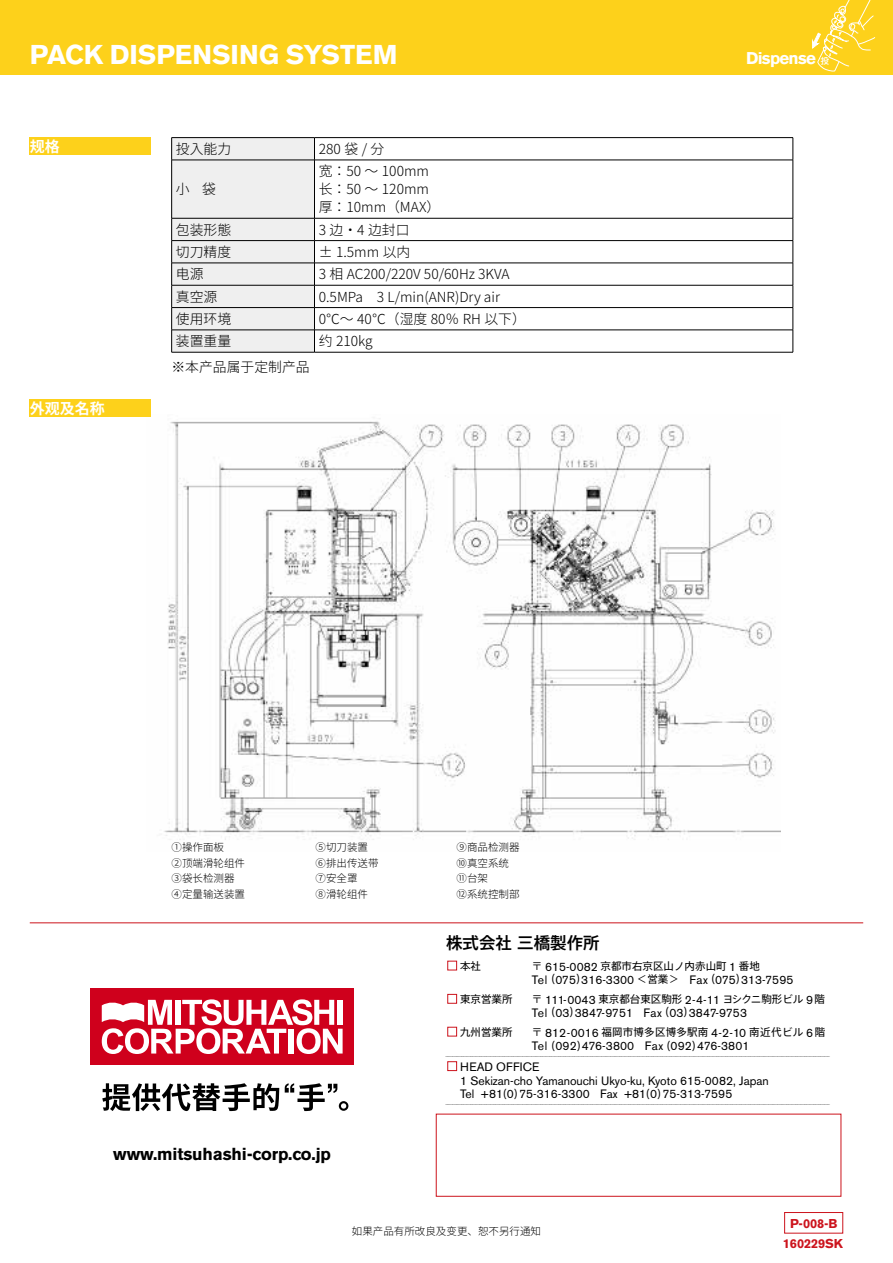
<style>
.page{position:relative;width:893px;height:1263px;background:#fff}
.page>*{position:absolute;margin:0;border:0;box-sizing:border-box;transform-origin:0 0}
.t1{font:700 27px "Akzidenz Grotesk BE";color:#fff}
.t2{font:700 17.25px "Akzidenz Grotesk BE";letter-spacing:-.01em;color:#000}
.t3{font:700 16.95px "Akzidenz Grotesk BE";letter-spacing:-.045em;color:#fff}
.t4{font:500 16.5px "Axis Std";color:#000}
.t5{font:700 15px "Noto Sans CJ Kjp";color:#fff}
.t6{font:300 13.8px/18px "Noto Sans CJ Kjp";color:#000}
.t7{font:700 12.75px/20.1px "Akzidenz Grotesk BE";letter-spacing:-.01em;color:#cc141d;text-align:center}
.t8{font:12.15px "Akzidenz Grotesk BE";color:#000}
.t9{font:12.15px "Akzidenz Grotesk BE";letter-spacing:.02em;color:#000}
.t10{font:200 10.5px "Axis Std";color:#000}
.t11{font:300 10.5px "Noto Sans CJ Kjp";color:#000}
.t12{font:10.5px "Axis Std";color:#000}
.t13{font:10.5px "Axis Std";letter-spacing:.02em;color:#000}
.t14{font:500 8.4px "Axis Std";color:#fff}
.s1{font-family:"Akzidenz Grotesk BE";font-size:12.15px}
</style>
<div class="page">
<img style="left:146px;top:416px;width:634px;height:424px">
<div style="left:0;top:0;width:893px;height:74px;background:#fdd11b"></div>
<svg style="left:812px;top:0;width:63px;height:72px"></svg>
<div style="left:784px;top:1212px;width:59px;height:21px;border:1px solid #cc141d"></div>
<div style="left:447px;top:961px;width:10px;height:9px;border:1px solid #cc141d"></div>
<div style="left:447px;top:994px;width:10px;height:10px;border:1px solid #cc141d"></div>
<div style="left:447px;top:1027px;width:10px;height:9px;border:1px solid #cc141d"></div>
<div style="left:447px;top:1061px;width:10px;height:10px;border:1px solid #cc141d"></div>
<hr style="left:30px;top:922px;width:833px;height:1px;background:#cc141c">
<hr style="left:171px;top:137px;width:143px;height:1px;background:#000">
<hr style="left:314px;top:137px;width:479px;height:1px;background:#000">
<svg style="left:793px;top:138px;width:1px;height:22px"></svg>
<hr style="left:314px;top:160px;width:479px;height:1px;background:#000">
<hr style="left:793px;top:160px;width:1px;height:58px;background:#000">
<hr style="left:314px;top:218px;width:479px;height:1px;background:#000">
<hr style="left:314px;top:240px;width:479px;height:1px;background:#000">
<hr style="left:314px;top:263px;width:479px;height:1px;background:#000">
<hr style="left:314px;top:285px;width:479px;height:1px;background:#000">
<hr style="left:314px;top:307px;width:479px;height:1px;background:#000">
<hr style="left:314px;top:330px;width:479px;height:1px;background:#000">
<svg style="left:171px;top:138px;width:144px;height:214px"></svg>
<svg style="left:793px;top:218px;width:1px;height:134px"></svg>
<hr style="left:171px;top:352px;width:143px;height:1px;background:#000">
<hr style="left:314px;top:352px;width:479px;height:1px;background:#000">
<div style="left:30px;top:137px;width:121px;height:17px;background:#fdd11b"></div>
<div style="left:30px;top:399px;width:121px;height:17px;background:#fdd11b"></div>
<div style="left:436px;top:1114px;width:405px;height:83px;border:1px solid #cc141c"></div>
<div style="left:90px;top:988px;width:264px;height:77px;background:#cf001c"></div>
<svg style="left:102px;top:999px;width:241px;height:55px"></svg>
<svg style="left:102px;top:1083px;width:177px;height:28px"></svg>
<svg style="left:285px;top:1083px;width:63px;height:28px"></svg>
<h1 class="t1" style="left:30px;top:39px;width:369px">PACK DISPENSING SYSTEM</h1>
<h3 class="t5" style="left:30px;top:138px;width:31px">规格</h3>
<h3 class="t5" style="left:30px;top:400px;width:76px">外观及名称</h3>
<h3 class="t6" style="left:176px;top:140px;width:57px">投入能力</h3>
<h3 class="t6" style="left:202px;top:181px;width:15px">袋</h3>
<h3 class="t6" style="left:176px;top:181px;width:15px">小</h3>
<h3 class="t6" style="left:176px;top:221px;width:57px">包装形態</h3>
<h3 class="t6" style="left:176px;top:243px;width:57px">切刀精度</h3>
<h3 class="t6" style="left:176px;top:266px;width:29px">电源</h3>
<h3 class="t6" style="left:176px;top:288px;width:43px">真空源</h3>
<h3 class="t6" style="left:176px;top:310px;width:57px">使用环境</h3>
<h3 class="t6" style="left:176px;top:332px;width:57px">装置重量</h3>
<h3 class="t6" style="left:171px;top:358px;width:140px">※本产品属于定制产品</h3>
<h3 class="t6" style="left:319px;top:140px;width:67px">280 袋 / 分</h3>
<h3 class="t6" style="left:319px;top:163px;width:123px">宽：50 〜 100mm长：50 〜 120mm厚：10mm（MAX(</h3>
<h3 class="t6" style="left:319px;top:221px;width:92px">3 边・4 边封口</h3>
<h3 class="t6" style="left:319px;top:243px;width:93px">± 1.5mm 以内</h3>
<h3 class="t6" style="left:319px;top:266px;width:192px">3 相 AC200/220V 50/60Hz 3KVA</h3>
<h3 class="t6" style="left:319px;top:288px;width:183px">0.5MPa　3 /L min(ANR)Dry air</h3>
<h3 class="t6" style="left:319px;top:310px;width:209px">0℃～ 40℃（湿度 80％ RH 以下(</h3>
<h3 class="t6" style="left:319px;top:332px;width:56px">约 210kg</h3>
<h3 class="t3" style="left:746px;top:48px;width:71px">Dispense</h3>
<p class="t14" style="left:821px;top:54px;width:10px">投</p>
<p class="t11" style="left:171px;top:841px;width:54px">①操作面板</p>
<p class="t11" style="left:315px;top:841px;width:54px">⑤切刀装置</p>
<p class="t11" style="left:456px;top:841px;width:64px">⑨商品检测器</p>
<p class="t11" style="left:171px;top:857px;width:75px">②顶端滑轮组件</p>
<p class="t11" style="left:315px;top:857px;width:64px">⑥排出传送带</p>
<p class="t11" style="left:456px;top:857px;width:54px">⑩真空系统</p>
<p class="t11" style="left:171px;top:873px;width:64px">③袋长检测器</p>
<p class="t11" style="left:315px;top:873px;width:43px">⑦安全罩</p>
<p class="t11" style="left:456px;top:873px;width:33px">⑪台架</p>
<p class="t11" style="left:171px;top:888px;width:75px">④定量输送装置</p>
<p class="t11" style="left:315px;top:888px;width:54px">⑧滑轮组件</p>
<p class="t11" style="left:456px;top:888px;width:64px">⑫系统控制部</p>
<h3 class="t4" style="left:446px;top:931px;width:155px">株式会社三橋製作所</h3>
<p class="t12" style="left:436px;top:958px;width:47px">　　本社</p>
<p class="t12" style="left:436px;top:991px;width:78px">　　東京営業所</p>
<p class="t12" style="left:601px;top:958px;width:127px">京都市右京区山ノ内赤山町</p>
<p class="t12" style="left:739px;top:958px;width:22px">番地</p>
<p class="t12" style="left:532px;top:958px;width:12px">〒</p>
<p class="t8" style="left:545px;top:959px;width:55px">615-0082</p>
<p class="t8" style="left:729px;top:959px;width:9px">1</p>
<p class="t12" style="left:545px;top:972px;width:12px">（</p>
<p class="t12" style="left:576px;top:972px;width:12px">）</p>
<p class="t12" style="left:705px;top:972px;width:12px">)</p>
<p class="t12" style="left:736px;top:972px;width:12px">(</p>
<p class="t12" style="left:637px;top:972px;width:54px">＜営業＞　</p>
<p class="t8" style="left:532px;top:972px;width:17px">Tel</p>
<p class="t8" style="left:689px;top:972px;width:20px">Fax</p>
<p class="t8" style="left:555px;top:972px;width:80px">075 316-3300</p>
<p class="t8" style="left:715px;top:972px;width:80px">075 313-7595</p>
<p class="t12" style="left:723px;top:991px;width:82px">ヨシクニ駒形ビル</p>
<p class="t12" style="left:598px;top:991px;width:85px">東京都台東区駒形</p>
<p class="t12" style="left:814px;top:991px;width:12px">階</p>
<p class="t12" style="left:532px;top:991px;width:12px">〒</p>
<p class="t8" style="left:545px;top:992px;width:52px">111-0043</p>
<p class="t8" style="left:685px;top:992px;width:37px">2-4-11</p>
<p class="t8" style="left:806px;top:992px;width:9px">9</p>
<p class="t12" style="left:545px;top:1005px;width:12px">（</p>
<p class="t12" style="left:569px;top:1005px;width:12px">）</p>
<p class="t8" style="left:532px;top:1005px;width:17px">Tel</p>
<p class="t8" style="left:555px;top:1005px;width:79px">03 3847-9751</p>
<p class="t12" style="left:659px;top:1005px;width:12px">)</p>
<p class="t12" style="left:683px;top:1005px;width:12px">(</p>
<p class="t8" style="left:644px;top:1005px;width:20px">Fax</p>
<p class="t8" style="left:669px;top:1005px;width:79px">03 3847-9753</p>
<h2 class="t2" style="left:113px;top:1144px;width:219px">www.mitsuhashi-corp.co j p.</h2>
<p class="t12" style="left:749px;top:1024px;width:56px">南近代ビル</p>
<p class="t13" style="left:601px;top:1024px;width:108px">福岡市博多区博多駅南</p>
<p class="t12" style="left:436px;top:1024px;width:78px">　　九州営業所</p>
<p class="t9" style="left:460px;top:1059px;width:81px">HEAD OFFICE</p>
<p class="t12" style="left:815px;top:1024px;width:12px">階</p>
<p class="t12" style="left:532px;top:1024px;width:12px">〒</p>
<p class="t8" style="left:545px;top:1025px;width:55px">812-0016</p>
<p class="t8" style="left:711px;top:1025px;width:36px">4-2-10</p>
<p class="t8" style="left:806px;top:1025px;width:9px">6</p>
<p class="t12" style="left:545px;top:1038px;width:12px">（</p>
<p class="t12" style="left:577px;top:1038px;width:12px">）</p>
<p class="t12" style="left:660px;top:1038px;width:12px">（</p>
<p class="t12" style="left:692px;top:1038px;width:12px">）</p>
<p class="t8" style="left:532px;top:1038px;width:17px">Tel</p>
<p class="t8" style="left:460px;top:1073px;width:310px">1 Sekizan-cho Yamanouchi Ukyo-ku, Kyoto 615-0082, Japan</p>
<p class="t10" style="left:445px;top:1096px;width:387px">----------------------------------------------------------------------------------------------------------------------------------------------------------------------------------------------------------------------</p>
<p class="t8" style="left:645px;top:1038px;width:20px">Fax</p>
<p class="t8" style="left:555px;top:1038px;width:80px">092 476-3800</p>
<p class="t8" style="left:671px;top:1038px;width:80px">092 476-3801</p>
<p class="t10" style="left:445px;top:1048px;width:387px">----------------------------------------------------------------------------------------------------------------------------------------------------------------------------------------------------------------------</p>
<p class="t12" style="left:496px;top:1086px;width:30px">（ ）<span class="s1">0</span></p>
<p class="t12" style="left:640px;top:1086px;width:30px">) (<span class="s1">0</span></p>
<p class="t8" style="left:460px;top:1086px;width:16px">Tel</p>
<p class="t8" style="left:600px;top:1086px;width:19px">Fax</p>
<p class="t8" style="left:481px;top:1086px;width:24px">+81</p>
<p class="t8" style="left:519px;top:1086px;width:72px">75-316-3300</p>
<p class="t8" style="left:624px;top:1086px;width:24px">+81</p>
<p class="t8" style="left:662px;top:1086px;width:71px">75-313-7595</p>
<p class="t11" style="left:352px;top:1225px;width:191px">如果产品有所改良及变更、恕不另行通知</p>
<p class="t7" style="left:783px;top:1213px;width:61px">P-008-B<br>160229SK</p>
</div>
